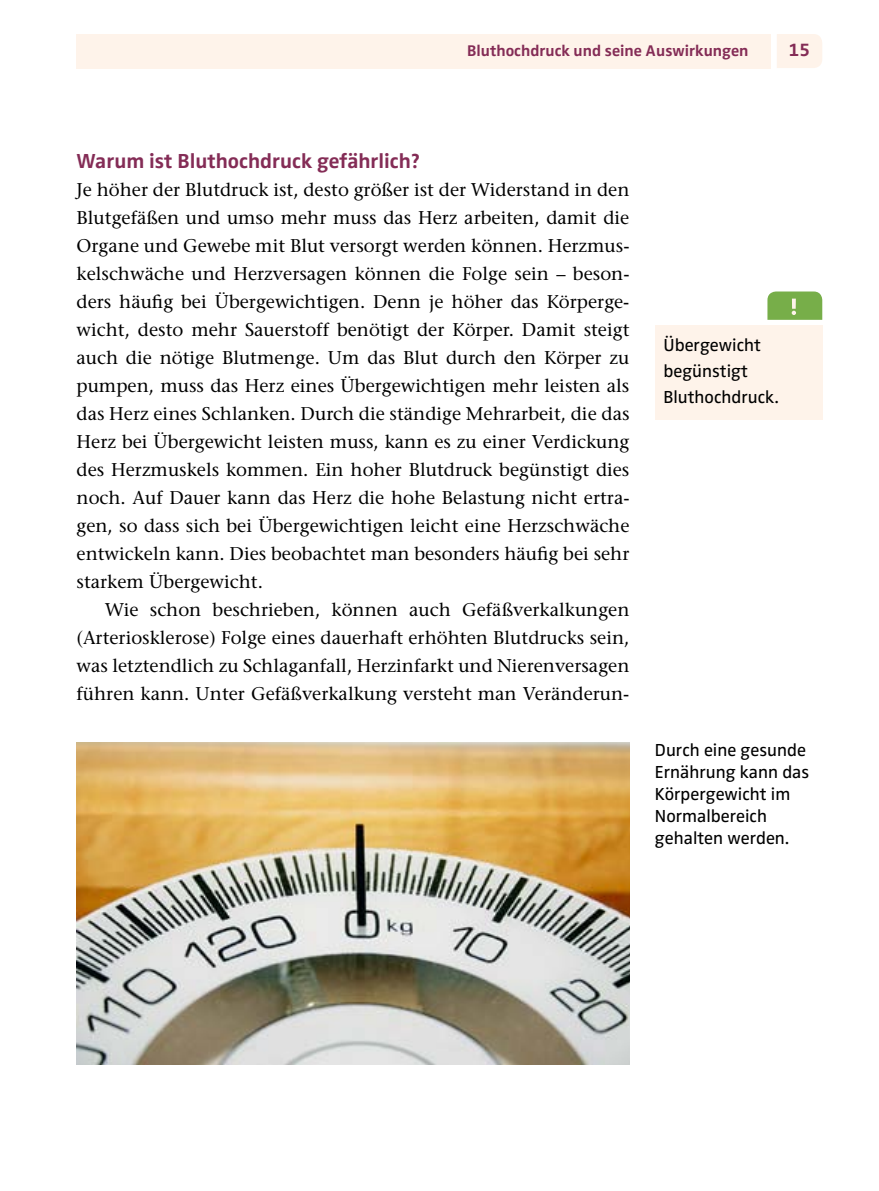
<style>
.page{position:relative;width:879px;height:1191px;background:#fff}
.page>*{position:absolute;margin:0;border:0;box-sizing:border-box;transform-origin:0 0}
.t1{font:700 21px "Zwo Pro";color:#842c56}
.t2{font:18.4px/28px "Stone Serif";color:#000;text-align:justify}
.t3{font:700 18.4px "Zwo Pro";color:#842c56}
.t4{font:18px/22px "Zwo Pro";color:#000}
.t5{font:700 16px "Zwo Pro";color:#842c56}
</style>
<div class="page">
<div style="left:77px;top:34px;width:694px;height:34px;background:#fef3ea"></div>
<div style="left:777px;top:34px;width:45px;height:34px;background:#fef3ea"></div>
<div style="left:655px;top:325px;width:167px;height:95px;background:#fef3ea"></div>
<svg style="left:767px;top:291px;width:55px;height:29px;background:#82b457"></svg>
<img style="left:77px;top:742px;width:552px;height:322px">
<p class="t5" style="left:467px;top:41px;width:283px">Bluthochdruck und seine Auswirkungen</p>
<p class="t3" style="left:789px;top:39px;width:23px">15</p>
<p class="t1" style="left:77px;top:149px;width:345px">Warum ist Bluthochdruck gefährlich?</p>
<p class="t2" style="left:77px;top:176px;width:554px">Je höher der Blutdruck ist, desto größer ist der Widerstand in den Blutgefäßen und umso mehr muss das Herz arbeiten, damit die Organe und Gewebe mit Blut versorgt werden können. Herzmus&shy;kelschwäche und Herzversagen können die Folge sein – beson&shy;ders häufig bei Übergewichtigen. Denn je höher das Körperge&shy;wicht, desto mehr Sauerstoff benötigt der Körper. Damit steigt auch die nötige Blutmenge. Um das Blut durch den Körper zu pumpen, muss das Herz eines Übergewichtigen mehr leisten als das Herz eines Schlanken. Durch die ständige Mehrarbeit, die das Herz bei Übergewicht leisten muss, kann es zu einer Verdickung des Herzmuskels kommen. Ein hoher Blutdruck begünstigt dies noch. Auf Dauer kann das Herz die hohe Belastung nicht ertra&shy;gen, so dass sich bei Übergewichtigen leicht eine Herzschwäche entwickeln kann. Dies beobachtet man besonders häufig bei sehr starkem Übergewicht.</p>
<p class="t2" style="left:77px;top:596px;width:554px;text-indent:28px">Wie schon beschrieben, können auch Gefäßverkalkungen (Arteriosklerose) Folge eines dauerhaft erhöhten Blutdrucks sein, was letztendlich zu Schlaganfall, Herzinfarkt und Nierenversagen führen kann. Unter Gefäßverkalkung versteht man Veränderun-</p>
<p class="t4" style="left:663px;top:332px;width:117px;line-height:26px">Übergewicht begünstigt<br>Bluthochdruck.</p>
<p class="t4" style="left:655px;top:739px;width:156px">Durch eine gesunde<br>Ernährung kann das<br>Körpergewicht im<br>Normalbereich gehalten werden.</p>
</div>
